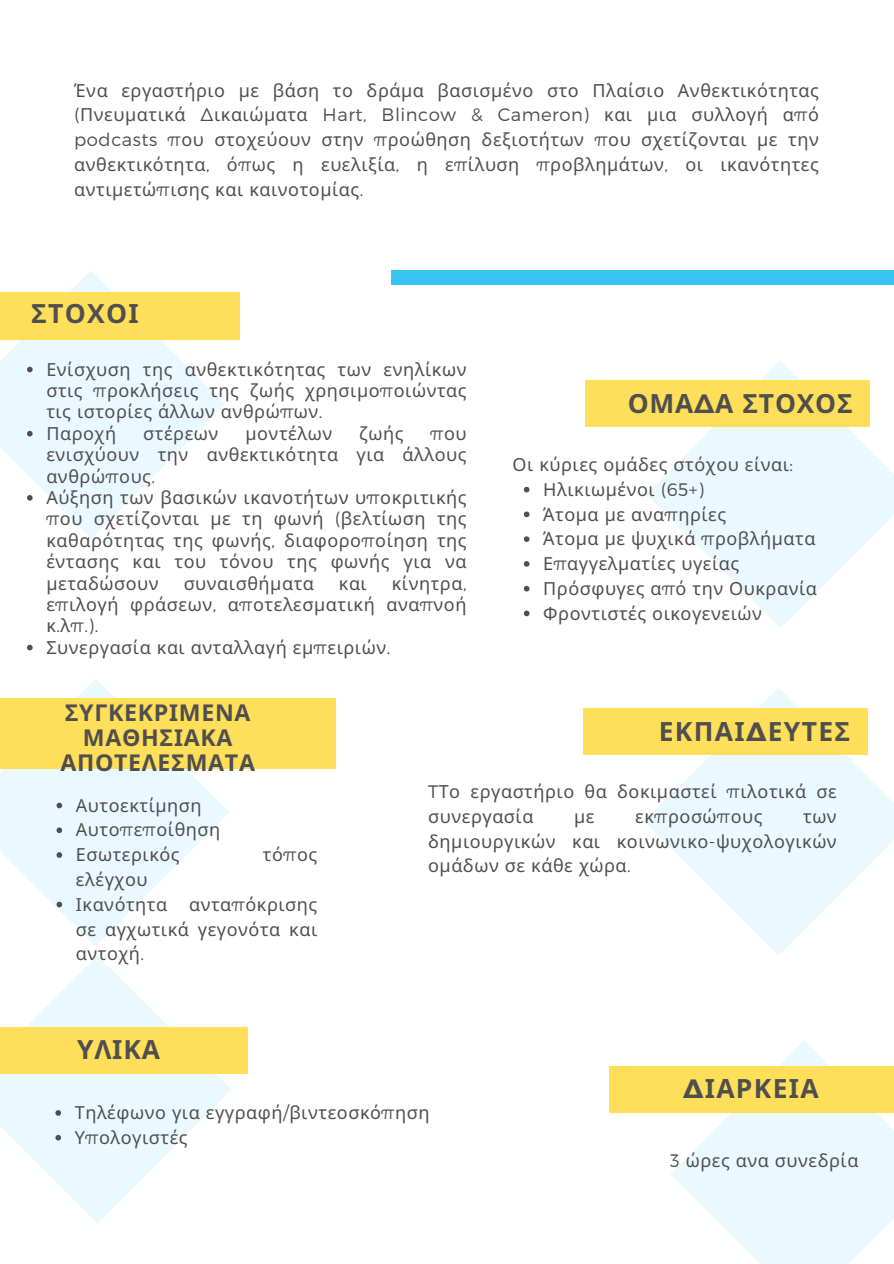
<style>
.page{position:relative;width:894px;height:1264px;background:#fff}
.page>*{position:absolute;margin:0;border:0;box-sizing:border-box;transform-origin:0 0}
.t1{font:700 26.4px "Noto Sans";letter-spacing:.05em;color:#4f4f4f}
.t2{font:700 26.4px "Noto Sans";letter-spacing:.03em;color:#4f4f4f}
.t3{font:700 23.1px/24.8px "Noto Sans";letter-spacing:.03em;color:#4f4f4f;text-align:center}
.t4{font:18px/21.3px "Noto Sans";letter-spacing:.03em;color:#4f4f4f;text-align:justify}
.s1{font-family:"Montserrat";font-weight:300}
.s2{font-family:"Montserrat"}
</style>
<div class="page">
<div style="left:391px;top:270px;width:502px;height:15px;background:#36c5f1"></div>
<svg style="left:0;top:271px;width:225px;height:267px;fill:#eaf8ff"></svg>
<div style="left:0;top:293px;width:240px;height:46px;background:#ffde59"></div>
<svg style="left:27px;top:367px;width:6px;height:5px"></svg>
<svg style="left:27px;top:431px;width:6px;height:5px"></svg>
<svg style="left:27px;top:495px;width:6px;height:5px"></svg>
<svg style="left:27px;top:644px;width:6px;height:6px"></svg>
<svg style="left:646px;top:361px;width:247px;height:267px;fill:#eaf8ff"></svg>
<div style="left:585px;top:380px;width:284px;height:46px;background:#ffde59"></div>
<svg style="left:523px;top:487px;width:6px;height:5px"></svg>
<svg style="left:523px;top:511px;width:6px;height:6px"></svg>
<svg style="left:523px;top:536px;width:6px;height:6px"></svg>
<svg style="left:523px;top:561px;width:6px;height:5px"></svg>
<svg style="left:523px;top:586px;width:6px;height:5px"></svg>
<svg style="left:523px;top:610px;width:6px;height:6px"></svg>
<svg style="left:0;top:679px;width:229px;height:267px;fill:#eaf8ff"></svg>
<div style="left:0;top:698px;width:336px;height:70px;background:#ffde59"></div>
<svg style="left:56px;top:802px;width:6px;height:6px"></svg>
<svg style="left:56px;top:827px;width:6px;height:6px"></svg>
<svg style="left:56px;top:852px;width:6px;height:5px"></svg>
<svg style="left:56px;top:901px;width:6px;height:6px"></svg>
<svg style="left:644px;top:688px;width:249px;height:267px;fill:#eaf8ff"></svg>
<div style="left:582px;top:708px;width:285px;height:46px;background:#ffde59"></div>
<svg style="left:0;top:956px;width:231px;height:267px;fill:#eaf8ff"></svg>
<div style="left:0;top:1027px;width:248px;height:46px;background:#ffde59"></div>
<svg style="left:55px;top:1110px;width:6px;height:5px"></svg>
<svg style="left:55px;top:1134px;width:6px;height:6px"></svg>
<svg style="left:670px;top:1040px;width:223px;height:223px;fill:#eaf8ff"></svg>
<div style="left:608px;top:1066px;width:285px;height:46px;background:#ffde59"></div>
<p class="t4" style="left:74px;top:77px;width:746px;line-height:24.8px">Ένα εργαστήριο με βάση το δράμα βασισμένο στο Πλαίσιο Ανθεκτικότητας <span class="s1">(</span>Πνευματικά <span class="s1">Δ</span>ικαιώματα <span class="s1">Hart, Blincow &amp; Cameron)</span> και μια συλλογή α<span class="s1">π</span>ό <span class="s1">podcasts π</span>ου στοχεύουν στην <span class="s1">π</span>ροώθηση δεξιοτήτων <span class="s1">π</span>ου σχετίζονται με την ανθεκτικότητα<span class="s1">,</span> ό<span class="s1">π</span>ως η ευελιξία<span class="s1">,</span> η ε<span class="s1">π</span>ίλυση <span class="s1">π</span>ροβλημάτων<span class="s1">,</span> οι ικανότητες αντιμετώ<span class="s1">π</span>ισης και καινοτομίας<span class="s1">.</span></p>
<p class="t1" style="left:31px;top:294px;width:109px">ΣΤΟΧΟΙ</p>
<p class="t4" style="left:46px;top:358px;width:421px">Ενίσχυση της ανθεκτικότητας των ενηλίκων στις <span class="s1">π</span>ροκλήσεις της ζωής χρησιμο<span class="s1">π</span>οιώντας τις ιστορίες άλλων ανθρώ<span class="s1">π</span>ων<span class="s1">.</span></p>
<h1 class="t4" style="left:46px;top:422px;width:71px">Παροχή</h1>
<h1 class="t4" style="left:143px;top:422px;width:77px">στέρεων</h1>
<h1 class="t4" style="left:245px;top:422px;width:88px">μοντέλων</h1>
<h1 class="t4" style="left:359px;top:422px;width:46px">ζωής</h1>
<h1 class="t4" style="left:46px;top:422px;width:421px;text-align:left;text-indent:384px"><span class="s1">π</span>ου ενισχύουν την ανθεκτικότητα για άλλους ανθρώ<span class="s1">π</span>ους<span class="s1">.<br></span>Αύξηση των βασικών ικανοτήτων υ<span class="s1">π</span>οκριτικής</h1>
<p class="t4" style="left:46px;top:508px;width:421px"><span class="s1">π</span>ου σχετίζονται με τη φωνή <span class="s1">(</span>βελτίωση της καθαρότητας της φωνής<span class="s1">,</span> διαφορο<span class="s1">π</span>οίηση της έντασης και του τόνου της φωνής για να μεταδώσουν</p>
<p class="t4" style="left:46px;top:572px;width:421px;text-align:right">κίνητρα<span class="s1">,<br></span>ε<span class="s1">π</span>ιλογή φράσεων<span class="s1">,</span> α<span class="s1">π</span>οτελεσματική ανα<span class="s1">π</span>νοή</p>
<p class="t4" style="left:46px;top:614px;width:345px">κ<span class="s1">.</span>λ<span class="s1">π.).<br></span>Συνεργασία και ανταλλαγή εμ<span class="s1">π</span>ειριών<span class="s1">.</span></p>
<p class="t4" style="left:184px;top:572px;width:132px">συναισθήματα</p>
<p class="t4" style="left:339px;top:572px;width:29px">και</p>
<p class="t2" style="left:627px;top:384px;width:226px">ΟΜΑ<span class="s2">Δ</span>Α ΣΤΟΧΟΣ</p>
<p class="t4" style="left:512px;top:453px;width:282px">Οι κύριες ομάδες στόχου είναι<span class="s1">:</span></p>
<p class="t4" style="left:543px;top:478px;width:162px">Ηλικιωμένοι <span class="s1">(65+)</span></p>
<h1 class="t4" style="left:543px;top:503px;width:184px">Άτομα με ανα<span class="s1">π</span>ηρίες</h1>
<p class="t4" style="left:543px;top:527px;width:274px">Άτομα με ψυχικά <span class="s1">π</span>ροβλήματα</p>
<p class="t4" style="left:543px;top:552px;width:197px">Ε<span class="s1">π</span>αγγελματίες υγείας</p>
<p class="t4" style="left:543px;top:577px;width:275px">Πρόσφυγες α<span class="s1">π</span>ό την Ουκρανία</p>
<p class="t4" style="left:543px;top:602px;width:220px">Φροντιστές οικογενειών</p>
<p class="t3" style="left:60px;top:699px;width:196px">ΣΥΓΚΕΚΡΙΜΕΝΑ<br>ΜΑΘΗΣΙΑΚΑ<br>ΑΠΟΤΕΛΕΣΜΑΤΑ</p>
<p class="t4" style="left:76px;top:794px;width:127px">Αυτοεκτίμηση</p>
<p class="t4" style="left:76px;top:818px;width:146px">Αυτο<span class="s1">π</span>ε<span class="s1">π</span>οίθηση</p>
<p class="t4" style="left:76px;top:843px;width:105px">Εσωτερικός</p>
<p class="t4" style="left:263px;top:843px;width:56px">τό<span class="s1">π</span>ος</p>
<p class="t4" style="left:76px;top:868px;width:73px">ελέγχου</p>
<h2 class="t4" style="left:76px;top:891px;width:243px;line-height:24.8px">Ικανότητα αντα<span class="s1">π</span>όκρισης σε αγχωτικά γεγονότα και αντοχή<span class="s1">.</span></h2>
<p class="t1" style="left:77px;top:1031px;width:84px">ΥΛΙΚΑ</p>
<p class="t1" style="left:658px;top:712px;width:193px">ΕΚΠΑΙ<span class="s2">Δ</span>ΕΥΤΕΣ</p>
<p class="t4" style="left:428px;top:778px;width:410px;line-height:24.8px"><span class="s1">T</span>Το εργαστήριο θα δοκιμαστεί <span class="s1">π</span>ιλοτικά σε συνεργασία</p>
<p class="t4" style="left:574px;top:805px;width:22px">με</p>
<p class="t4" style="left:635px;top:805px;width:129px">εκ<span class="s1">π</span>ροσώ<span class="s1">π</span>ους</p>
<p class="t4" style="left:428px;top:803px;width:410px;line-height:24.8px;text-indent:375px">των δημιουργικών και κοινωνικο<span class="s1">-</span>ψυχολογικών ομάδων σε κάθε χώρα<span class="s1">.</span></p>
<h1 class="t1" style="left:682px;top:1069px;width:137px"><span class="s2">Δ</span>ΙΑΡΚΕΙΑ</h1>
<p class="t4" style="left:75px;top:1101px;width:356px">Τηλέφωνο για εγγραφή<span class="s1">/</span>βιντεοσκό<span class="s1">π</span>ηση</p>
<p class="t4" style="left:75px;top:1126px;width:114px">Υ<span class="s1">π</span>ολογιστές</p>
<p class="t4" style="left:670px;top:1149px;width:190px"><span class="s1">3</span> ώρες ανα συνεδρία</p>
</div>
